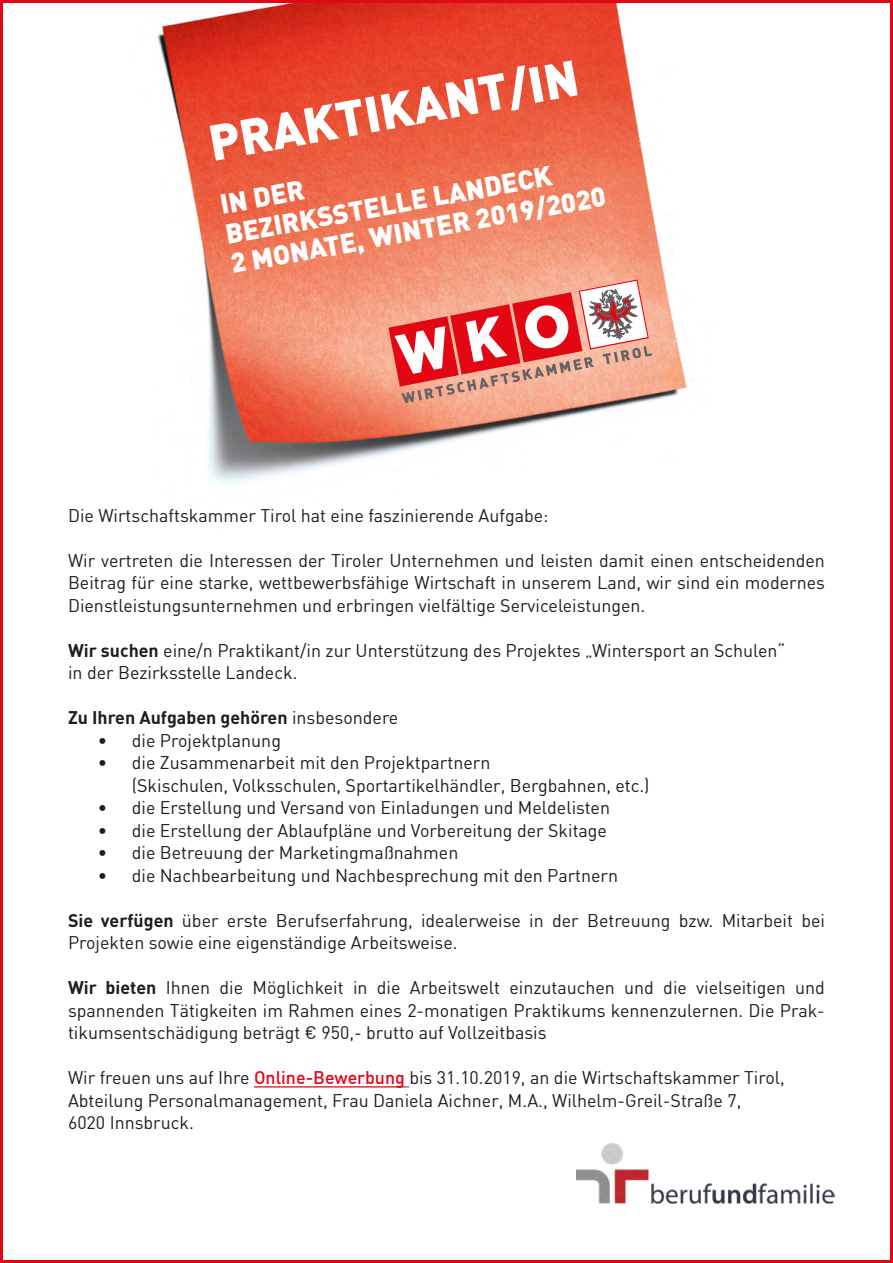
<style>
.page{position:relative;width:893px;height:1263px;background:#fff}
.page>*{position:absolute;margin:0;border:0;box-sizing:border-box;transform-origin:0 0}
.t1{font:900 49.5px "DIN";color:#fff}
.t2{font:900 27px "DIN";color:#fff}
.t3{font:18px/22.5px "DIN";color:#1d1d1b;text-align:justify}
.t4{font:700 18px "DIN";color:#1d1d1b}
.s1{font-weight:700}
.s2{font-weight:400}
.s3{font-weight:500;color:#e30613}
</style>
<div class="page">
<img style="left:157px;top:4px;width:536px;height:480px">
<svg style="left:388px;top:279px;width:264px;height:124px;background:#e88c81"></svg>
<hr style="left:254px;top:1086px;width:151px;height:1px;background:#e30613">
<img style="left:577px;top:1143px;width:257px;height:61px">
<p class="t1" style="left:203px;top:110px;width:376px;rotate:-10deg">PRAKTIKANT/IN</p>
<p class="t2" style="left:217px;top:187px;width:87px;rotate:-10deg">IN DER</p>
<p class="t2" style="left:222px;top:216px;width:333px;rotate:-10deg">BEZIRKSSTELLE LANDECK</p>
<p class="t2" style="left:228px;top:245px;width:382px;rotate:-10deg">2 MONATE, WINTER 2019/2020</p>
<p class="t3" style="left:68px;top:504px;width:482px">Die Wirtschaftskammer Tirol hat eine faszinierende Aufgabe:</p>
<p class="t3" style="left:68px;top:549px;width:758px">Wir vertreten die Interessen der Tiroler Unternehmen und leisten damit einen entscheidenden Beitrag für eine starke, wettbewerbsfähige Wirtschaft in unserem Land, wir sind ein modernes Dienstleistungsunternehmen und erbringen vielfältige Serviceleistungen.</p>
<p class="t3" style="left:68px;top:639px;width:719px"><span class="s1">Wir suchen</span> eine/n Praktikant/in zur Unterstützung des Projektes „Wintersport an Schulen“</p>
<p class="t3" style="left:68px;top:661px;width:231px">in der Bezirksstelle Landeck.</p>
<p class="t4" style="left:68px;top:706px;width:332px">Zu Ihren Aufgaben gehören <span class="s2">insbesondere</span></p>
<p class="t3" style="left:98px;top:729px;width:185px">• die Projektplanung</p>
<p class="t3" style="left:98px;top:751px;width:394px">• die Zusammenarbeit mit den Projektpartnern</p>
<p class="t3" style="left:132px;top:774px;width:519px">(Skischulen, Volksschulen, Sportartikelhändler, Bergbahnen, etc.)</p>
<p class="t3" style="left:98px;top:796px;width:514px">• die Erstellung und Versand von Einladungen und Meldelisten</p>
<p class="t3" style="left:98px;top:819px;width:511px">• die Erstellung der Ablaufpläne und Vorbereitung der Skitage</p>
<p class="t3" style="left:98px;top:841px;width:362px">• die Betreuung der Marketingmaßnahmen</p>
<p class="t3" style="left:98px;top:864px;width:522px">• die Nachbearbeitung und Nachbesprechung mit den Partnern</p>
<p class="t3" style="left:68px;top:909px;width:758px"><span class="s1">Sie verfügen</span> über erste Berufserfahrung, idealerweise in der Betreuung bzw. Mitarbeit bei<br>Projekten sowie eine eigenständige Arbeitsweise.</p>
<p class="t3" style="left:68px;top:976px;width:758px"><span class="s1">Wir bieten</span> Ihnen die Möglichkeit in die Arbeitswelt einzutauchen und die vielseitigen und spannenden Tätigkeiten im Rahmen eines 2-monatigen Praktikums kennenzulernen. Die Prak&shy;tikumsentschädigung beträgt € 950,- brutto auf Vollzeitbasis</p>
<p class="t3" style="left:68px;top:1066px;width:718px">Wir freuen uns auf Ihre <span class="s3">Online-Bewerbung</span> bis 31.10.2019, an die Wirtschaftskammer Tirol,</p>
<p class="t3" style="left:68px;top:1089px;width:675px">Abteilung Personalmanagement, Frau Daniela Aichner, M.A., Wilhelm-Greil-Straße 7,</p>
<p class="t3" style="left:68px;top:1111px;width:127px">6020 Innsbruck.</p>
</div>
